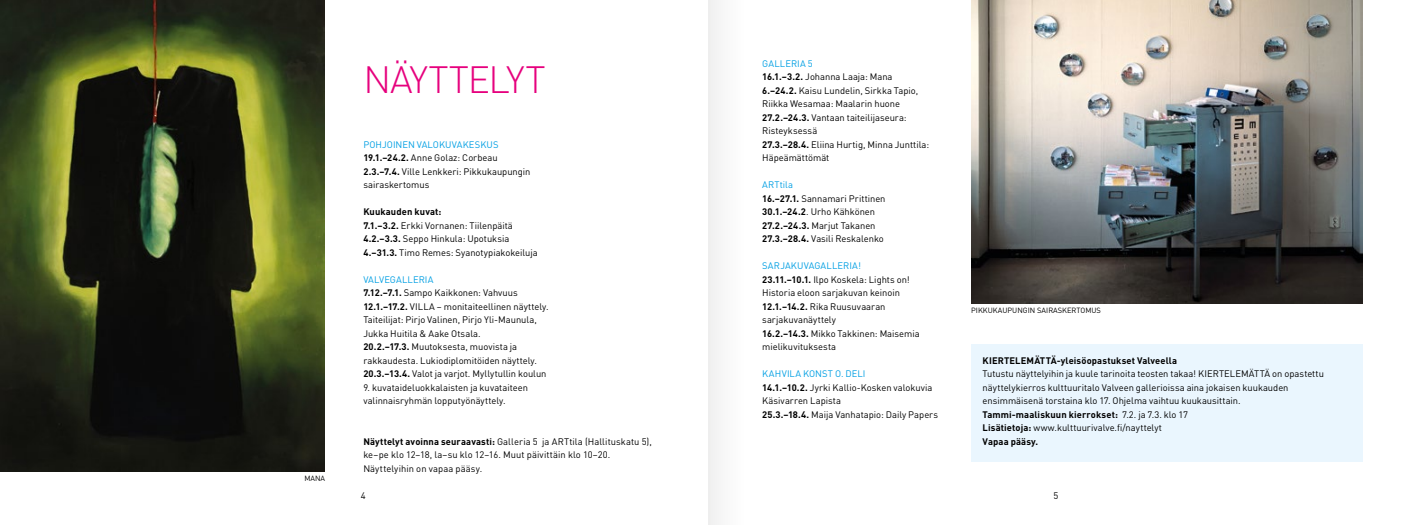
<style>
.page{position:relative;width:1418px;height:525px;background:#fff}
.page>*{position:absolute;margin:0;border:0;box-sizing:border-box;transform-origin:0 0}
.t1{font:300 37.5px "DIN";letter-spacing:-.03em;color:#e6007d}
.t2{font:9.38px/13.5px "DIN";color:#000}
.t3{font:700 9.38px "DIN";letter-spacing:.01em;color:#000}
.t4{font:7.5px "DIN";color:#000}
.s1{color:#009fe3}
.s2{font-weight:700}
</style>
<div class="page">
<img style="left:0;top:0;width:324px;height:471px">
<img style="left:971px;top:0;width:391px;height:303px">
<div style="left:971px;top:343px;width:391px;height:118px;background:#eaf6fe"></div>
<div style="left:709px;top:0;width:34px;height:524px;background:#f7f7f7"></div>
<p class="t4" style="left:304px;top:473px;width:22px">MANA</p>
<h1 class="t1" style="left:363px;top:57px;width:184px">NÄYTTELYT</h1>
<p class="t2" style="left:762px;top:56px;width:168px"><span class="s1">GALLERIA 5<br></span><span class="s2">16.1.–3.2.</span> Johanna Laaja: Mana<br><span class="s2">6.–24.2.</span> Kaisu Lundelin, Sirkka Tapio,<br>Riikka Wesamaa: Maalarin huone<br><span class="s2">27.2.–24.3.</span> Vantaan taiteilijaseura:<br>Risteyksessä<br><span class="s2">27.3.–28.4.</span> Eliina Hurtig, Minna Junttila:<br>Häpeämättömät</p>
<p class="t2" style="left:762px;top:178px;width:125px"><span class="s1">ARTtila<br></span><span class="s2">16.–27.1.</span> Sannamari Prittinen<br><span class="s2">30.1.–24.2</span>. Urho Kähkönen<br><span class="s2">27.2.–24.3.</span> Marjut Takanen<br><span class="s2">27.3.–28.4.</span> Vasili Reskalenko</p>
<p class="t2" style="left:762px;top:259px;width:159px"><span class="s1">SARJAKUVAGALLERIA!<br></span><span class="s2">23.11.–10.1.</span> Ilpo Koskela: Lights on!<br>Historia eloon sarjakuvan keinoin<br><span class="s2">12.1.–14.2.</span> Rika Ruusuvaaran sarjakuvanäyttely<br><span class="s2">16.2.–14.3.</span> Mikko Takkinen: Maisemia mielikuvituksesta</p>
<p class="t2" style="left:762px;top:367px;width:177px"><span class="s1">KAHVILA KONST O. DELI<br></span><span class="s2">14.1.–10.2.</span> Jyrki Kallio-Kosken valokuvia<br>Käsivarren Lapista<br><span class="s2">25.3.–18.4.</span> Maija Vanhatapio: Daily Papers</p>
<p class="t2" style="left:363px;top:137px;width:169px"><span class="s1">POHJOINEN VALOKUVAKESKUS<br></span><span class="s2">19.1.–24.2.</span> Anne Golaz: Corbeau<br><span class="s2">2.3.–7.4.</span> Ville Lenkkeri: Pikkukaupungin sairaskertomus</p>
<p class="t2" style="left:363px;top:205px;width:176px"><span class="s2">Kuukauden kuvat:<br>7.1.–3.2.</span> Erkki Vornanen: Tiilenpäitä <span class="s2">4.2.–3.3.</span> Seppo Hinkula: Upotuksia <span class="s2">4.–31.3.</span> Timo Remes: Syanotypiakokeiluja</p>
<p class="t2" style="left:363px;top:272px;width:187px"><span class="s1">VALVEGALLERIA<br></span><span class="s2">7.12.–7.1.</span> Sampo Kaikkonen: Vahvuus <span class="s2">12.1.–17.2.</span> VILLA – monitaiteellinen näyttely.<br>Taiteilijat: Pirjo Valinen, Pirjo Yli-Maunula, Jukka Huitila &amp; Aake Otsala.<br><span class="s2">20.2.–17.3.</span> Muutoksesta, muovista ja rakkaudesta. Lukiodiplomitöiden näyttely.<br><span class="s2">20.3.–13.4.</span> Valot ja varjot. Myllytullin koulun</p>
<p class="t2" style="left:363px;top:380px;width:166px">9. kuvataideluokkalaisten ja kuvataiteen valinnaisryhmän lopputyönäyttely.</p>
<p class="t2" style="left:363px;top:434px;width:290px"><span class="s2">Näyttelyt avoinna seuraavasti:</span> Galleria 5 ja ARTtila (Hallituskatu 5), ke–pe klo 12–18, la–su klo 12–16. Muut päivittäin klo 10–20.<br>Näyttelyihin on vapaa pääsy.</p>
<p class="t4" style="left:971px;top:305px;width:131px">PIKKUKAUPUNGIN SAIRASKERTOMUS</p>
<p class="t3" style="left:982px;top:354px;width:196px">KIERTELEMÄTTÄ-yleisöopastukset Valveella</p>
<p class="t2" style="left:982px;top:367px;width:343px">Tutustu näyttelyihin ja kuule tarinoita teosten takaa! KIERTELEMÄTTÄ on opastettu näyttelykierros kulttuuritalo Valveen gallerioissa aina jokaisen kuukauden ensimmäisenä torstaina klo 17. Ohjelma vaihtuu kuukausittain.<br><span class="s2">Tammi-maaliskuun kierrokset:</span> 7.2. ja 7.3. klo 17<br><span class="s2">Lisätietoja:</span> www.kulttuurivalve.fi/nayttelyt<br><span class="s2">Vapaa pääsy.</span></p>
<p class="t2" style="left:361px;top:488px;width:6px">4</p>
<p class="t2" style="left:1053px;top:488px;width:6px">5</p>
</div>
